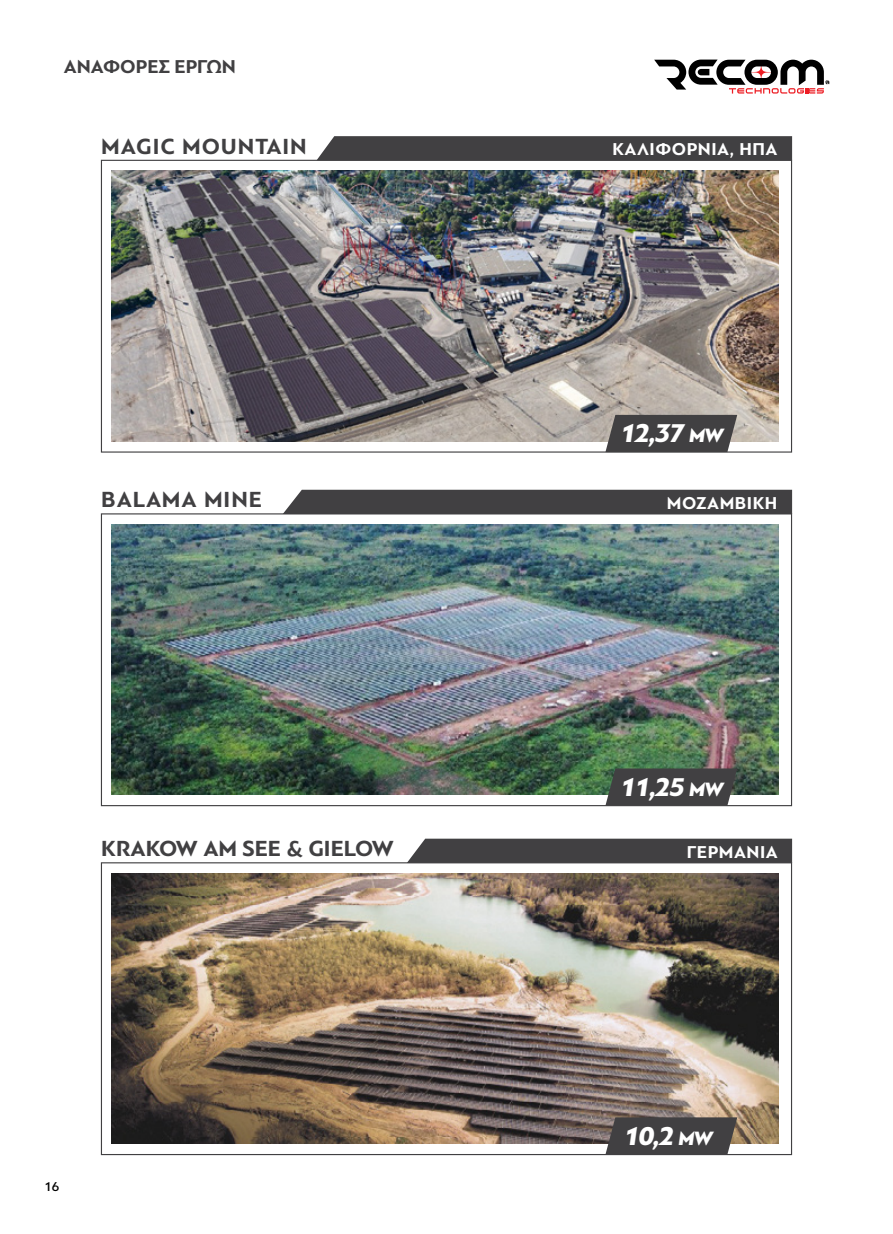
<style>
.page{position:relative;width:893px;height:1234px;background:#fff}
.page>*{position:absolute;margin:0;border:0;box-sizing:border-box;transform-origin:0 0}
.t1{font:italic 900 27px "PF Bague Sans Pro";letter-spacing:-.04em;color:#fff}
.t2{font:700 22.95px "PF Bague Sans Pro";letter-spacing:.03em;color:#414042}
.t3{font:700 22.95px "PF Bague Sans Pro";color:#414042}
.t4{font:700 19.5px "PF Bague Sans Pro";color:#414042}
.t5{font:700 18px "PF Bague Sans Pro";letter-spacing:.03em;color:#fff}
.t6{font:500 13.5px "PF Bague Sans Pro";color:#000}
.s1{font-size:20.25px}
</style>
<div class="page">
<div style="left:283px;top:489px;width:509px;height:25px;background:#414042"></div>
<img style="left:111px;top:524px;width:668px;height:270px">
<svg style="left:605px;top:768px;width:132px;height:37px;background:#454646"></svg>
<svg style="left:654px;top:60px;width:175px;height:34px"></svg>
<div style="left:407px;top:838px;width:385px;height:24px;background:#414042"></div>
<img style="left:111px;top:873px;width:668px;height:270px">
<svg style="left:605px;top:1117px;width:132px;height:37px;background:#494748"></svg>
<div style="left:316px;top:136px;width:476px;height:24px;background:#414042"></div>
<img style="left:111px;top:170px;width:668px;height:271px">
<svg style="left:605px;top:415px;width:132px;height:37px;background:#4b4a4b"></svg>
<p class="t4" style="left:64px;top:55px;width:174px">ΑΝΑΦΟΡΈΣ ΈΡΓΩΝ</p>
<p class="t2" style="left:101px;top:132px;width:207px">MAGIC MOUNTAIN</p>
<p class="t5" style="left:612px;top:138px;width:167px">ΚΑΛΙΦΟΡΝΙΑ, ΗΠΑ</p>
<h1 class="t1" style="left:621px;top:416px;width:104px">12,37 <span class="s1">MW</span></h1>
<p class="t2" style="left:101px;top:485px;width:162px">BALAMA MINE</p>
<p class="t5" style="left:667px;top:492px;width:112px">ΜΟΖΑΜΒΊΚΗ</p>
<h1 class="t1" style="left:621px;top:769px;width:104px">11,25 <span class="s1">MW</span></h1>
<p class="t3" style="left:101px;top:834px;width:294px">KRAKOW AM SEE &amp; GIELOW</p>
<p class="t5" style="left:687px;top:840px;width:93px">ΓΕΡΜΑΝΊΑ</p>
<p class="t6" style="left:44px;top:1178px;width:17px">16</p>
<h1 class="t1" style="left:625px;top:1118px;width:90px">10,2 <span class="s1">MW</span></h1>
</div>
